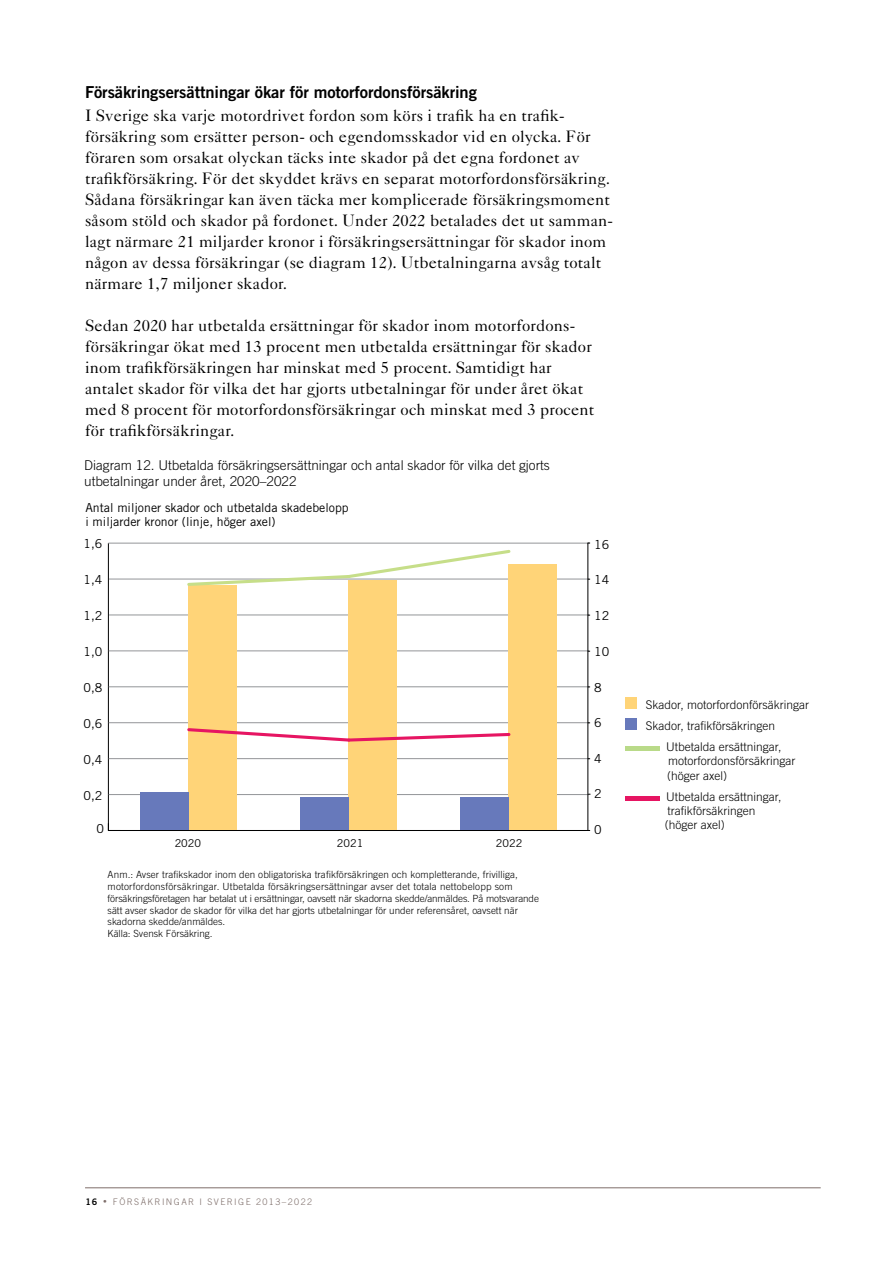
<style>
.page{position:relative;width:893px;height:1263px;background:#fff}
.page>*{position:absolute;margin:0;border:0;box-sizing:border-box;transform-origin:0 0}
.t1{font:16.5px/21px "Caslon 540 LT Std";letter-spacing:.01em;color:#000}
.t2{font:16.5px "Trade Gothic Bold Two";letter-spacing:-.005em;color:#000}
.t3{font:300 13.5px/16.2px "Trade Gothic";color:#000}
.t4{font:12.3px/14px "Trade Gothic";color:#000}
.t5{font:300 12px/14.4px "Trade Gothic";color:#000}
.t6{font:10.8px "Trade Gothic";color:#000}
.t7{font:300 9.9px/11.9px "Trade Gothic";color:#000}
.t8{font:300 9px "Trade Gothic";letter-spacing:.16em;color:#7e6e6a}
.s1{font-family:"Trade Gothic Bold Two";font-weight:400;color:#000}
.s2{font-size:7.5px}
</style>
<div class="page">
<hr style="left:85px;top:1187px;width:736px;height:1px;background:#7e6e6a">
<hr style="left:108px;top:830px;width:481px;height:1px;background:#000">
<hr style="left:108px;top:543px;width:1px;height:287px;background:#000">
<hr style="left:109px;top:794px;width:480px;height:1px;background:#939598">
<hr style="left:109px;top:758px;width:480px;height:1px;background:#939598">
<hr style="left:109px;top:722px;width:480px;height:1px;background:#939598">
<hr style="left:109px;top:686px;width:480px;height:1px;background:#939598">
<hr style="left:109px;top:651px;width:480px;height:1px;background:#939598">
<hr style="left:109px;top:615px;width:480px;height:1px;background:#939598">
<hr style="left:109px;top:579px;width:480px;height:1px;background:#939598">
<hr style="left:108px;top:543px;width:482px;height:1px;background:#939598">
<div style="left:188px;top:585px;width:48px;height:245px;background:#ffd478"></div>
<div style="left:348px;top:580px;width:49px;height:250px;background:#ffd478"></div>
<div style="left:509px;top:564px;width:48px;height:266px;background:#ffd478"></div>
<div style="left:140px;top:792px;width:48px;height:38px;background:#6779bb"></div>
<div style="left:300px;top:797px;width:48px;height:33px;background:#6779bb"></div>
<div style="left:461px;top:796px;width:48px;height:34px;background:#6779bb"></div>
<hr style="left:587px;top:543px;width:1px;height:287px;background:#000">
<svg style="left:186px;top:550px;width:325px;height:38px"></svg>
<svg style="left:187px;top:726px;width:324px;height:17px"></svg>
<div style="left:625px;top:697px;width:12px;height:12px;background:#ffd478"></div>
<div style="left:625px;top:718px;width:12px;height:12px;background:#6779bb"></div>
<div style="left:625px;top:746px;width:34px;height:5px;background:#b9da89"></div>
<hr style="left:625px;top:796px;width:34px;height:4px;background:#e61562">
<p class="t2" style="left:85px;top:82px;width:393px">Försäkringsersättningar ökar för motorfordonsförsäkring</p>
<p class="t1" style="left:85px;top:105px;width:529px">I Sverige ska varje motordrivet fordon som körs i trafik ha en trafik&shy;försäkring som ersätter person- och egendomsskador vid en olycka. För föraren som orsakat olyckan täcks inte skador på det egna fordonet av trafikförsäkring. För det skyddet krävs en separat motorfordonsförsäkring.<br>Sådana försäkringar kan även täcka mer komplicerade försäkringsmoment såsom stöld och skador på fordonet. Under 2022 betalades det ut samman&shy;lagt närmare 21 miljarder kronor i försäkringsersättningar för skador inom någon av dessa försäkringar (se diagram 12). Utbetalningarna avsåg totalt närmare 1,7 miljoner skador.</p>
<p class="t1" style="left:85px;top:315px;width:511px">Sedan 2020 har utbetalda ersättningar för skador inom motorfordons&shy;försäkringar ökat med 13 procent men utbetalda ersättningar för skador inom trafikförsäkringen har minskat med 5 procent. Samtidigt har antalet skador för vilka det har gjorts utbetalningar för under året ökat med 8 procent för motorfordonsförsäkringar och minskat med 3 procent för trafikförsäkringar.</p>
<p class="t3" style="left:84px;top:457px;width:467px">Diagram 12. Utbetalda försäkringsersättningar och antal skador för vilka det gjorts utbetalningar under året, 2020–2022</p>
<p class="t4" style="left:85px;top:500px;width:265px">Antal miljoner skador och utbetalda skadebelopp i miljarder kronor (linje, höger axel)</p>
<p class="t4" style="left:84px;top:537px;width:20px">1,6</p>
<p class="t4" style="left:594px;top:538px;width:17px">16</p>
<p class="t4" style="left:84px;top:573px;width:20px">1,4</p>
<p class="t4" style="left:594px;top:572px;width:17px">14</p>
<p class="t4" style="left:84px;top:609px;width:20px">1,2</p>
<p class="t4" style="left:594px;top:608px;width:17px">12</p>
<p class="t4" style="left:84px;top:645px;width:20px">1,0</p>
<p class="t4" style="left:594px;top:644px;width:17px">10</p>
<p class="t4" style="left:84px;top:681px;width:20px">0,8</p>
<p class="t4" style="left:594px;top:680px;width:9px">8</p>
<p class="t4" style="left:84px;top:716px;width:20px">0,6</p>
<p class="t4" style="left:594px;top:716px;width:9px">6</p>
<p class="t4" style="left:84px;top:752px;width:20px">0,4</p>
<p class="t4" style="left:594px;top:752px;width:9px">4</p>
<p class="t4" style="left:84px;top:788px;width:20px">0,2</p>
<p class="t4" style="left:594px;top:786px;width:9px">2</p>
<p class="t4" style="left:96px;top:821px;width:9px">0</p>
<p class="t4" style="left:594px;top:822px;width:9px">0</p>
<p class="t6" style="left:175px;top:836px;width:28px">2020</p>
<p class="t6" style="left:337px;top:836px;width:28px">2021</p>
<p class="t6" style="left:496px;top:836px;width:28px">2022</p>
<p class="t7" style="left:108px;top:868px;width:433px">Anm.: Avser trafikskador inom den obligatoriska trafikförsäkringen och kompletterande, frivilliga, motorfordonsförsäkringar. Utbetalda försäkringsersättningar avser det totala nettobelopp som försäkringsföretagen har betalat ut i ersättningar, oavsett när skadorna skedde/anmäldes. På motsvarande sätt avser skador de skador för vilka det har gjorts utbetalningar för under referensåret, oavsett när skadorna skedde/anmäldes.<br>Källa: Svensk Försäkring.</p>
<p class="t5" style="left:646px;top:697px;width:165px">Skador, motorfordonförsäkringar</p>
<p class="t5" style="left:646px;top:718px;width:131px">Skador, trafikförsäkringen</p>
<p class="t5" style="left:666px;top:739px;width:117px">Utbetalda ersättningar,</p>
<p class="t5" style="left:667px;top:753px;width:130px">motorfordonsförsäkringar (höger axel)</p>
<p class="t5" style="left:665px;top:789px;width:118px">Utbetalda ersättningar, trafikförsäkringen (höger axel)</p>
<p class="t8" style="left:85px;top:1196px;width:228px"><span class="s1">16</span> <span class="s2">•</span> FÖRSÄKRINGAR I SVERIGE 2013–2022</p>
</div>
